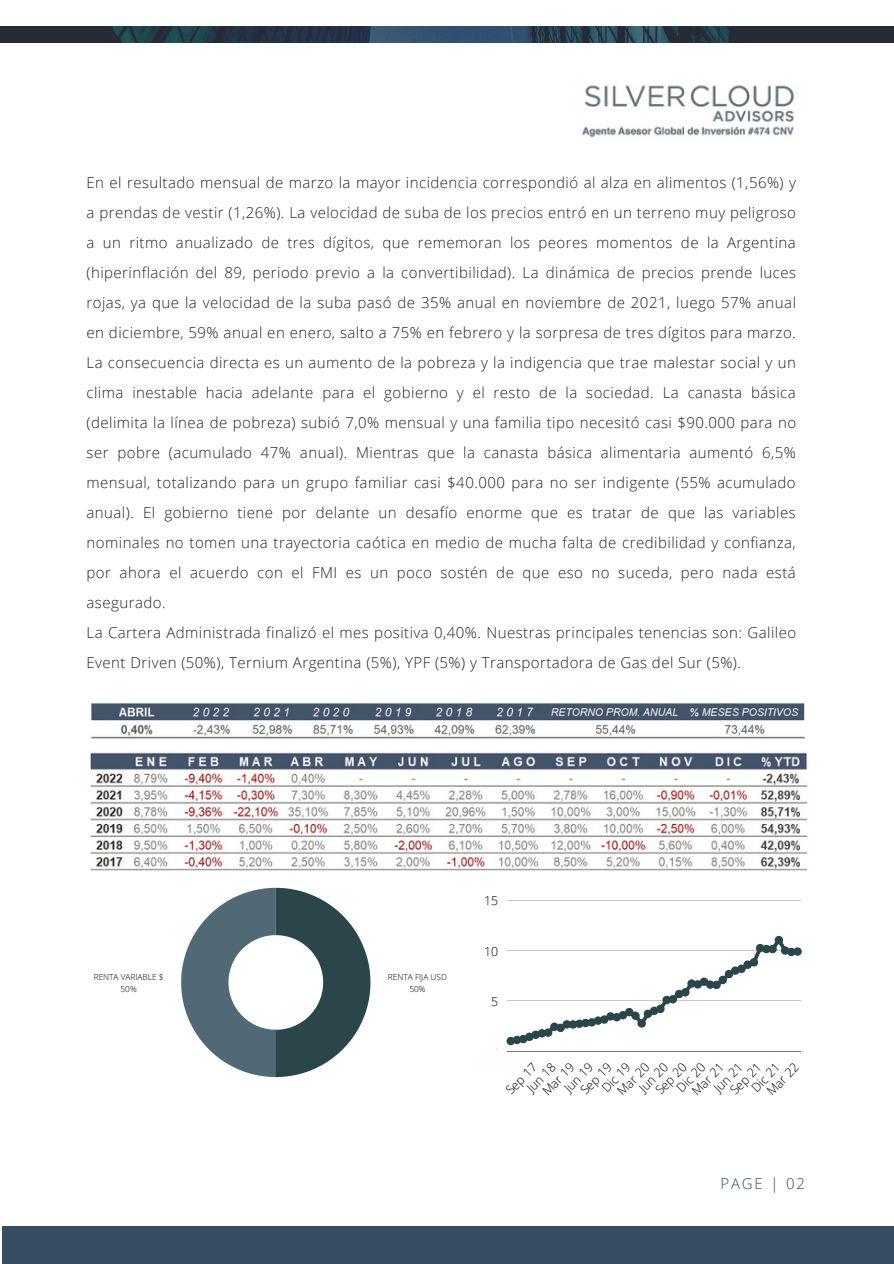
<style>
.page{position:relative;width:894px;height:1264px;background:#fff}
.page>*{position:absolute;margin:0;border:0;box-sizing:border-box;transform-origin:0 0}
.t1{font:300 15px/30px "Open Sans";letter-spacing:.03em;color:#222;text-align:justify}
.t2{font:300 15px "Open Sans";letter-spacing:.12em;color:#364d62}
.t3{font:300 12.3px "Open Sans";color:#000}
.t4{font:300 8.25px "Open Sans";color:#000}
</style>
<div class="page">
<img style="left:582px;top:85px;width:213px;height:53px">
<img style="left:0;top:27px;width:893px;height:16px">
<hr style="left:507px;top:900px;width:293px;height:1px;background:#222">
<hr style="left:507px;top:1050px;width:293px;height:1px;background:#222">
<svg style="left:506px;top:935px;width:295px;height:110px"></svg>
<svg style="left:181px;top:887px;width:189px;height:190px"></svg>
<div style="left:2px;top:1225px;width:891px;height:38px;background:#364d62"></div>
<img style="left:91px;top:703px;width:714px;height:36px">
<img style="left:89px;top:751px;width:719px;height:120px">
<p class="t1" style="left:86px;top:167px;width:711px">En el resultado mensual de marzo la mayor incidencia correspondió al alza en alimentos (1,56%) y a prendas de vestir (1,26%). La velocidad de suba de los precios entró en un terreno muy peligroso a un ritmo anualizado de tres dígitos, que rememoran los peores momentos de la Argentina (hiperinflación del 89, periodo previo a la convertibilidad). La dinámica de precios prende luces rojas, ya que la velocidad de la suba pasó de 35% anual en noviembre de 2021, luego 57% anual en diciembre, 59% anual en enero, salto a 75% en febrero y la sorpresa de tres dígitos para marzo.<br>La consecuencia directa es un aumento de la pobreza y la indigencia que trae malestar social y un clima inestable hacia adelante para el gobierno y el resto de la sociedad. La canasta básica (delimita la línea de pobreza) subió 7,0% mensual y una familia tipo necesitó casi $90.000 para no ser pobre (acumulado 47% anual). Mientras que la canasta básica alimentaria aumentó 6,5% mensual, totalizando para un grupo familiar casi $40.000 para no ser indigente (55% acumulado anual). El gobierno tiene por delante un desafío enorme que es tratar de que las variables nominales no tomen una trayectoria caótica en medio de mucha falta de credibilidad y confianza, por ahora el acuerdo con el FMI es un poco sostén de que eso no suceda, pero nada está asegurado.</p>
<p class="t1" style="left:86px;top:617px;width:711px">La Cartera Administrada finalizó el mes positiva 0,40%. Nuestras principales tenencias son: Galileo<br>Event Driven (50%), Ternium Argentina (5%), YPF (5%) y Transportadora de Gas del Sur (5%).</p>
<p class="t3" style="left:484px;top:892px;width:16px">15</p>
<p class="t4" style="left:94px;top:971px;width:71px">RENTA VARIABLE $</p>
<p class="t4" style="left:120px;top:982px;width:18px">50%</p>
<p class="t4" style="left:388px;top:971px;width:60px">RENTA FIJA USD</p>
<p class="t4" style="left:409px;top:982px;width:18px">50%</p>
<p class="t3" style="left:484px;top:942px;width:16px">10</p>
<p class="t3" style="left:491px;top:993px;width:9px">5</p>
<p class="t3" style="left:651px;top:1086px;width:40px;rotate:-45deg">Sep 20</p>
<p class="t3" style="left:634px;top:1083px;width:36px;rotate:-45deg">Jun 20</p>
<p class="t3" style="left:613px;top:1086px;width:41px;rotate:-45deg">Mar 20</p>
<p class="t3" style="left:672px;top:1083px;width:36px;rotate:-45deg">Dic 20</p>
<p class="t3" style="left:522px;top:1083px;width:36px;rotate:-45deg">Jun 18</p>
<p class="t3" style="left:576px;top:1086px;width:40px;rotate:-45deg">Sep 19</p>
<p class="t3" style="left:560px;top:1083px;width:36px;rotate:-45deg">Jun 19</p>
<p class="t3" style="left:538px;top:1086px;width:41px;rotate:-45deg">Mar 19</p>
<p class="t3" style="left:597px;top:1083px;width:36px;rotate:-45deg">Dic 19</p>
<p class="t3" style="left:501px;top:1086px;width:40px;rotate:-45deg">Sep 17</p>
<p class="t3" style="left:762px;top:1086px;width:41px;rotate:-45deg">Mar 22</p>
<p class="t3" style="left:726px;top:1086px;width:40px;rotate:-45deg">Sep 21</p>
<p class="t3" style="left:709px;top:1083px;width:36px;rotate:-45deg">Jun 21</p>
<p class="t3" style="left:687px;top:1086px;width:41px;rotate:-45deg">Mar 21</p>
<p class="t3" style="left:747px;top:1083px;width:36px;rotate:-45deg">Dic 21</p>
<p class="t2" style="left:720px;top:1173px;width:86px">PAGE | 02</p>
</div>
